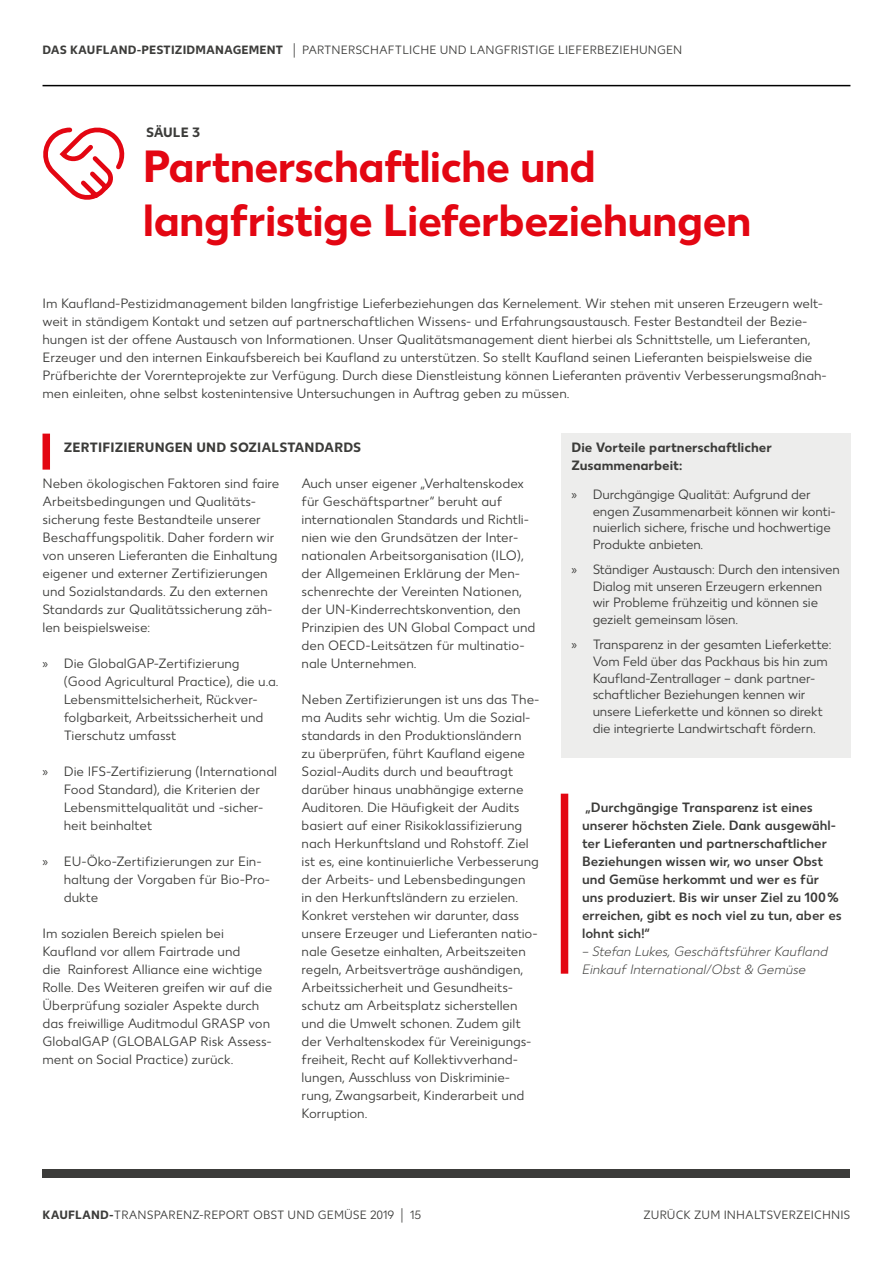
<style>
.page{position:relative;width:893px;height:1263px;background:#fff}
.page>*{position:absolute;margin:0;border:0;box-sizing:border-box;transform-origin:0 0}
.t1{font:700 45px/54px "Kaufland";letter-spacing:-.02em;color:#e30612}
.t2{font:13.5px/18px "Kaufland";color:#3c3c3a}
.t3{font:500 13.5px/18px "Kaufland";color:#3c3c3a}
.t4{font:700 13.5px/18px "Kaufland";color:#3c3c3a}
.t5{font:italic 300 13.5px/18px "Kaufland";color:#3c3c3a}
.t6{font:12px "Kaufland";letter-spacing:.01em;color:#3c3c3a}
.t7{font:700 12px "Kaufland";letter-spacing:.01em;color:#3c3c3a}
.s1{font-family:"Myriad Pro"}
.s2{font-weight:700}
</style>
<div class="page">
<div style="left:43px;top:1169px;width:807px;height:9px;background:#3c3c3a"></div>
<hr style="left:43px;top:85px;width:807px;height:1px;background:#000">
<div style="left:43px;top:434px;width:7px;height:36px;background:#e30612"></div>
<svg style="left:43px;top:127px;width:82px;height:73px"></svg>
<div style="left:561px;top:434px;width:289px;height:324px;background:#ededec"></div>
<div style="left:561px;top:794px;width:7px;height:180px;background:#e30612"></div>
<p class="t7" style="left:43px;top:43px;width:45px">Das Kauf</p>
<p class="t7" style="left:103px;top:43px;width:17px">land</p>
<p class="t7" style="left:137px;top:43px;width:21px">-Pestizidmanagement</p>
<p class="t6" style="left:293px;top:43px;width:25px">| Partnerschaftliche</p>
<p class="t6" style="left:440px;top:43px;width:10px">und</p>
<p class="t6" style="left:470px;top:43px;width:8px">langfristige</p>
<p class="t6" style="left:558px;top:43px;width:16px">Lieferbeziehungen</p>
<p class="t4" style="left:146px;top:124px;width:56px">SÄULE 3</p>
<h1 class="t1" style="left:143px;top:140px;width:610px">Partnerschaftliche und langfristige Lieferbeziehungen</h1>
<p class="t2" style="left:43px;top:294px;width:786px">Im Kaufland-Pestizidmanagement bilden langfristige Lieferbeziehungen das Kernelement. Wir stehen mit unseren Erzeugern welt&shy;weit in ständigem Kontakt und setzen auf partnerschaftlichen Wissens- und Erfahrungsaustausch. Fester Bestandteil der Bezie&shy;hungen ist der offene Austausch von Informationen. Unser Qualitätsmanagement dient hierbei als Schnittstelle, um Lieferanten, Erzeuger und den internen Einkaufsbereich bei Kaufland zu unterstützen. So stellt Kaufland seinen Lieferanten beispielsweise die Prüfberichte der Vorernteprojekte zur Verfügung. Durch diese Dienstleistung können Lieferanten präventiv Verbesserungsmaßnah&shy;men einleiten, ohne selbst kostenintensive Untersuchungen in Auftrag geben zu müssen.</p>
<p class="t4" style="left:64px;top:438px;width:299px">ZERTIFIZIERUNGEN UND SOZIALSTANDARDS</p>
<p class="t2" style="left:43px;top:474px;width:238px">Neben ökologischen Faktoren sind faire Arbeitsbedingungen und Qualitäts&shy;sicherung feste Bestandteile unserer Beschaffungspolitik. Daher fordern wir von unseren Lieferanten die Einhaltung eigener und externer Zertifizierungen und Sozialstandards. Zu den externen Standards zur Qualitätssicherung zäh&shy;len beispielsweise:</p>
<p class="t2" style="left:64px;top:654px;width:216px;text-indent:-21px"><span class="s1">»</span> Die GlobalGAP-Zertifizierung (Good Agricultural Practice), die u.a.<br>Lebensmittelsicherheit, Rückver&shy;folgbarkeit, Arbeitssicherheit und Tierschutz umfasst</p>
<p class="t2" style="left:64px;top:762px;width:215px;text-indent:-21px"><span class="s1">»</span> Die IFS-Zertifizierung (International<br>Food Standard), die Kriterien der<br>Lebensmittelqualität und -sicher&shy;heit beinhaltet</p>
<p class="t2" style="left:64px;top:852px;width:208px;text-indent:-21px"><span class="s1">»</span> EU-Öko-Zertifizierungen zur Ein&shy;haltung der Vorgaben für Bio-Pro&shy;dukte</p>
<p class="t2" style="left:43px;top:924px;width:231px">Im sozialen Bereich spielen bei Kaufland vor allem Fairtrade und<br>die Rainforest Alliance eine wichtige Rolle. Des Weiteren greifen wir auf die Überprüfung sozialer Aspekte durch das freiwillige Auditmodul GRASP von GlobalGAP (GLOBALGAP Risk Assess&shy;ment on Social Practice) zurück.</p>
<p class="t2" style="left:302px;top:474px;width:235px">Auch unser eigener „Verhaltenskodex für Geschäftspartner“ beruht auf internationalen Standards und Richtli&shy;nien wie den Grundsätzen der Inter&shy;nationalen Arbeitsorganisation (ILO), der Allgemeinen Erklärung der Men&shy;schenrechte der Vereinten Nationen, der UN-Kinderrechtskonvention, den Prinzipien des UN Global Compact und den OECD-Leitsätzen für multinatio&shy;nale Unternehmen.</p>
<p class="t2" style="left:302px;top:690px;width:239px">Neben Zertifizierungen ist uns das The&shy;ma Audits sehr wichtig. Um die Sozial&shy;standards in den Produktionsländern<br>zu überprüfen, führt Kaufland eigene Sozial-Audits durch und beauftragt darüber hinaus unabhängige externe Auditoren. Die Häufigkeit der Audits basiert auf einer Risikoklassifizierung nach Herkunftsland und Rohstoff. Ziel ist es, eine kontinuierliche Verbesserung der Arbeits- und Lebensbedingungen<br>in den Herkunftsländern zu erzielen.<br>Konkret verstehen wir darunter, dass unsere Erzeuger und Lieferanten natio&shy;nale Gesetze einhalten, Arbeitszeiten regeln, Arbeitsverträge aushändigen, Arbeitssicherheit und Gesundheits&shy;schutz am Arbeitsplatz sicherstellen und die Umwelt schonen. Zudem gilt der Verhaltenskodex für Vereinigungs&shy;freiheit, Recht auf Kollektivverhand&shy;lungen, Ausschluss von Diskriminie&shy;rung, Zwangsarbeit, Kinderarbeit und Korruption.</p>
<p class="t4" style="left:571px;top:438px;width:202px">Die Vorteile partnerschaftlicher<br>Zusammenarbeit:</p>
<p class="t2" style="left:593px;top:486px;width:244px;line-height:16.6px;text-indent:-21px"><span class="s1">»</span> Durchgängige Qualität: Aufgrund der engen Zusammenarbeit können wir konti&shy;nuierlich sichere, frische und hochwertige Produkte anbieten.</p>
<p class="t2" style="left:593px;top:562px;width:249px;line-height:16.6px;text-indent:-21px"><span class="s1">»</span> Ständiger Austausch: Durch den intensiven Dialog mit unseren Erzeugern erkennen wir Probleme frühzeitig und können sie gezielt gemeinsam lösen.</p>
<p class="t2" style="left:593px;top:637px;width:240px;line-height:16.6px;text-indent:-21px"><span class="s1">»</span> Transparenz in der gesamten Lieferkette:<br>Vom Feld über das Packhaus bis hin zum Kaufland-Zentrallager – dank partner&shy;schaftlicher Beziehungen kennen wir unsere Lieferkette und können so direkt die integrierte Landwirtschaft fördern.</p>
<p class="t3" style="left:582px;top:798px;width:261px">„Durchgängige Transparenz ist eines unserer höchsten Ziele. Dank ausgewähl&shy;ter Lieferanten und partnerschaftlicher Beziehungen wissen wir, wo unser Obst und Gemüse herkommt und wer es für uns produziert. Bis wir unser Ziel zu 100% erreichen, gibt es noch viel zu tun, aber es lohnt sich!“</p>
<p class="t5" style="left:582px;top:942px;width:247px">– Stefan Lukes, Geschäftsführer Kaufland<br>Einkauf International/Obst &amp; Gemüse</p>
<p class="t6" style="left:43px;top:1208px;width:380px"><span class="s2">KAUFLAND-</span>TRANSPARENZ-REPORT OBST UND GEMÜSE 2019 | 15</p>
<p class="t6" style="left:643px;top:1208px;width:208px">ZURÜCK ZUM INHALTSVERZEICHNIS</p>
</div>
